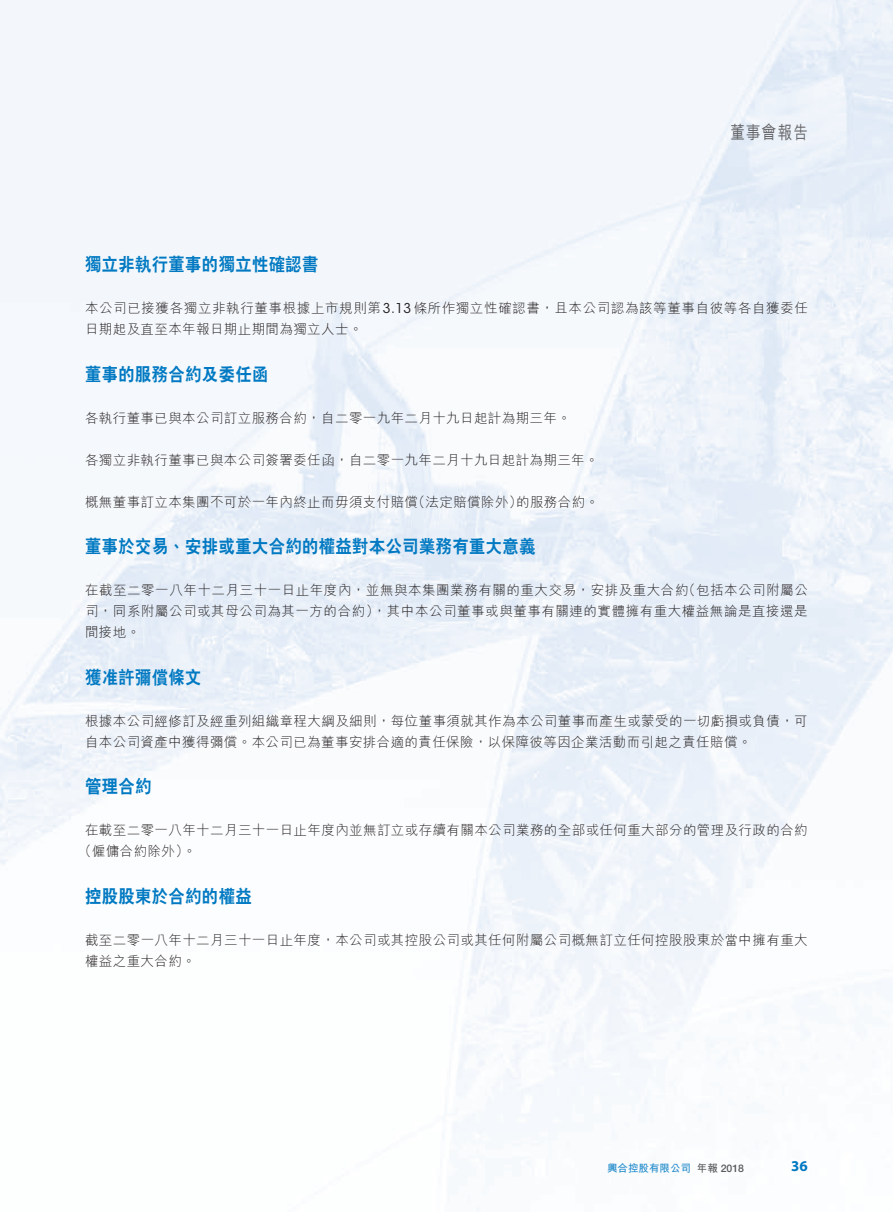
<style>
.page{position:relative;width:893px;height:1212px;background:#fff}
.page>*{position:absolute;margin:0;border:0;box-sizing:border-box;transform-origin:0 0}
.t1{font:800 18px "C Hei 2 HK";letter-spacing:.03em;color:#0079c2;scale:.9 1}
.t2{font:500 18px "M Hei HK";letter-spacing:.095em;color:#636366;scale:.8 1}
.t3{font:700 15px "Myriad Pro";color:#0079c2}
.t4{font:300 13.5px/21px "M Hei HK";letter-spacing:.03em;color:#231f20}
.t5{font:700 10.5px "M Hei HK";color:#1e89ca}
.t6{font:500 10.5px "Helvetica Neue LT Std";color:#57585a}
.s1{font-family:"ITC Avant Garde Std";font-weight:400}
.s2{font-family:"M Hei HK";font-weight:700}
</style>
<div class="page">
<h1 class="t2" style="left:730px;top:120px;width:98px">董事會報告</h1>
<h1 class="t1" style="left:85px;top:255px;width:261px">獨立非執行董事的獨立性確認書</h1>
<p class="t4" style="left:85px;top:298px;width:724px">本公司已接獲各獨立非執行董事根據上市規則第<span class="s1">3.13</span>條所作獨立性確認書，且本公司認為該等董事自彼等各自獲委任日期起及直至本年報日期止期間為獨立人士。</p>
<h1 class="t1" style="left:85px;top:365px;width:205px">董事的服務合約及委任函</h1>
<p class="t4" style="left:85px;top:407px;width:487px">各執行董事已與本公司訂立服務合約，自二零一九年二月十九日起計為期三年。</p>
<p class="t4" style="left:85px;top:449px;width:515px">各獨立非執行董事已與本公司簽署委任函，自二零一九年二月十九日起計為期三年。</p>
<p class="t4" style="left:516px;top:491px;width:84px">的服務合約。</p>
<p class="t4" style="left:85px;top:491px;width:335px">概無董事訂立本集團不可於一年內終止而毋須支付賠償</p>
<h1 class="t1" style="left:85px;top:537px;width:502px">董事於交易、安排或重大合約的權益對本公司業務有重大意義</h1>
<p class="t4" style="left:412px;top:491px;width:112px">（法定賠償除外）</p>
<p class="t4" style="left:682px;top:580px;width:127px">（包括本公司附屬公</p>
<p class="t4" style="left:85px;top:580px;width:724px">在截至二零一八年十二月三十一日止年度內，並無與本集團業務有關的重大交易，安排及重大合約<br>司，同系附屬公司或其母公司為其一方的合約，）其中本公司董事或與董事有關連的實體擁有重大權益無論是直接還是間接地。</p>
<h1 class="t1" style="left:85px;top:668px;width:131px">獲准許彌償條文</h1>
<p class="t4" style="left:85px;top:710px;width:724px">根據本公司經修訂及經重列組織章程大綱及細則，每位董事須就其作為本公司董事而產生或蒙受的一切虧損或負債，可自本公司資產中獲得彌償。本公司已為董事安排合適的責任保險，以保障彼等因企業活動而引起之責任賠償。</p>
<h1 class="t1" style="left:85px;top:777px;width:75px">管理合約</h1>
<p class="t4" style="left:78px;top:820px;width:731px;text-indent:7px">在載至二零一八年十二月三十一日止年度內並無訂立或存續有關本公司業務的全部或任何重大部分的管理及行政的合約（僱傭合約除外。(</p>
<h1 class="t1" style="left:85px;top:887px;width:187px">控股股東於合約的權益</h1>
<p class="t4" style="left:85px;top:929px;width:724px">截至二零一八年十二月三十一日止年度，本公司或其控股公司或其任何附屬公司概無訂立任何控股股東於當中擁有重大權益之重大合約。</p>
<p class="t5" style="left:607px;top:1161px;width:85px">興合控股有限公司</p>
<p class="t6" style="left:697px;top:1162px;width:49px"><span class="s2">年報</span> 2018</p>
<p class="t3" style="left:791px;top:1156px;width:18px">36</p>
</div>
